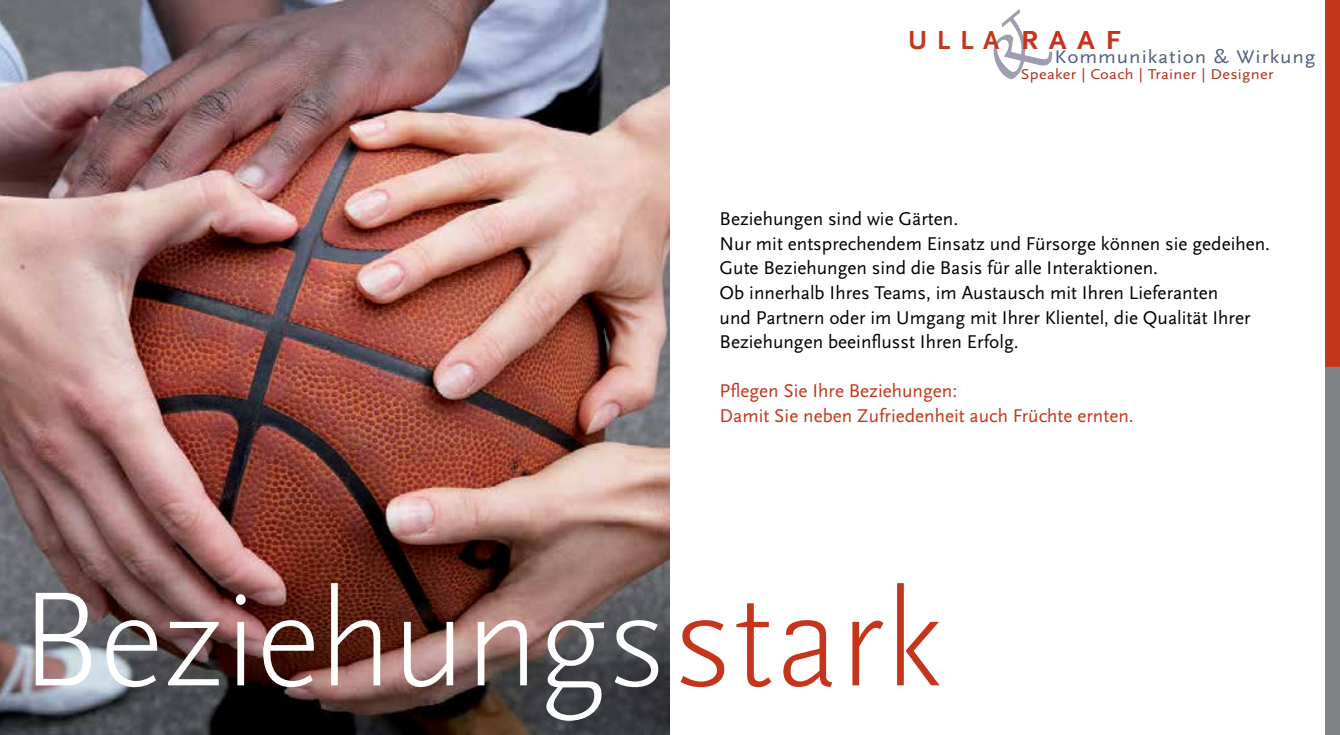
<style>
.page{position:relative;width:1340px;height:735px;background:#fff}
.page>*{position:absolute;margin:0;border:0;box-sizing:border-box;transform-origin:0 0}
.t1{font:300 140px "Scala Sans";letter-spacing:-.005em;color:#fff}
.t2{font:700 27.3px "Scala Sans";letter-spacing:.35em;color:#c5351c}
.t3{font:19.25px/24.5px "Scala Sans";color:#000}
.t4{font:19.25px/24.5px "Scala Sans";color:#c5351c}
.t5{font:19.07px "Scala Sans";letter-spacing:.045em;color:#535e7e;scale:1.1 1}
.t6{font:14.88px "Scala Sans";letter-spacing:.02em;color:#b22f16;scale:1.1 1}
.s1{color:#c5351c}
</style>
<div class="page">
<div style="left:1324px;top:0;width:15px;height:367px;background:#c5351c"></div>
<div style="left:1324px;top:367px;width:15px;height:367px;background:#808285"></div>
<img style="left:0;top:0;width:670px;height:734px">
<h2 class="t2" style="left:908px;top:25px;width:214px">ULLA RAAF</h2>
<p class="t5" style="left:1054px;top:47px;width:239px">Kommunikation &amp; Wirkung</p>
<p class="t6" style="left:1020px;top:66px;width:231px">Speaker | Coach | Trainer | Designer</p>
<p class="t3" style="left:719px;top:207px;width:552px">Beziehungen sind wie Gärten.<br>Nur mit entsprechendem Einsatz und Fürsorge können sie gedeihen.<br>Gute Beziehungen sind die Basis für alle Interaktionen.<br>Ob innerhalb Ihres Teams, im Austausch mit Ihren Lieferanten<br>und Partnern oder im Umgang mit Ihrer Klientel, die Qualität Ihrer Beziehungen beeinflusst Ihren Erfolg.</p>
<p class="t4" style="left:719px;top:379px;width:415px">Pflegen Sie Ihre Beziehungen:<br>Damit Sie neben Zufriedenheit auch Früchte ernten.</p>
<h1 class="t1" style="left:19px;top:563px;width:925px">Beziehungs<span class="s1">stark</span></h1>
</div>
